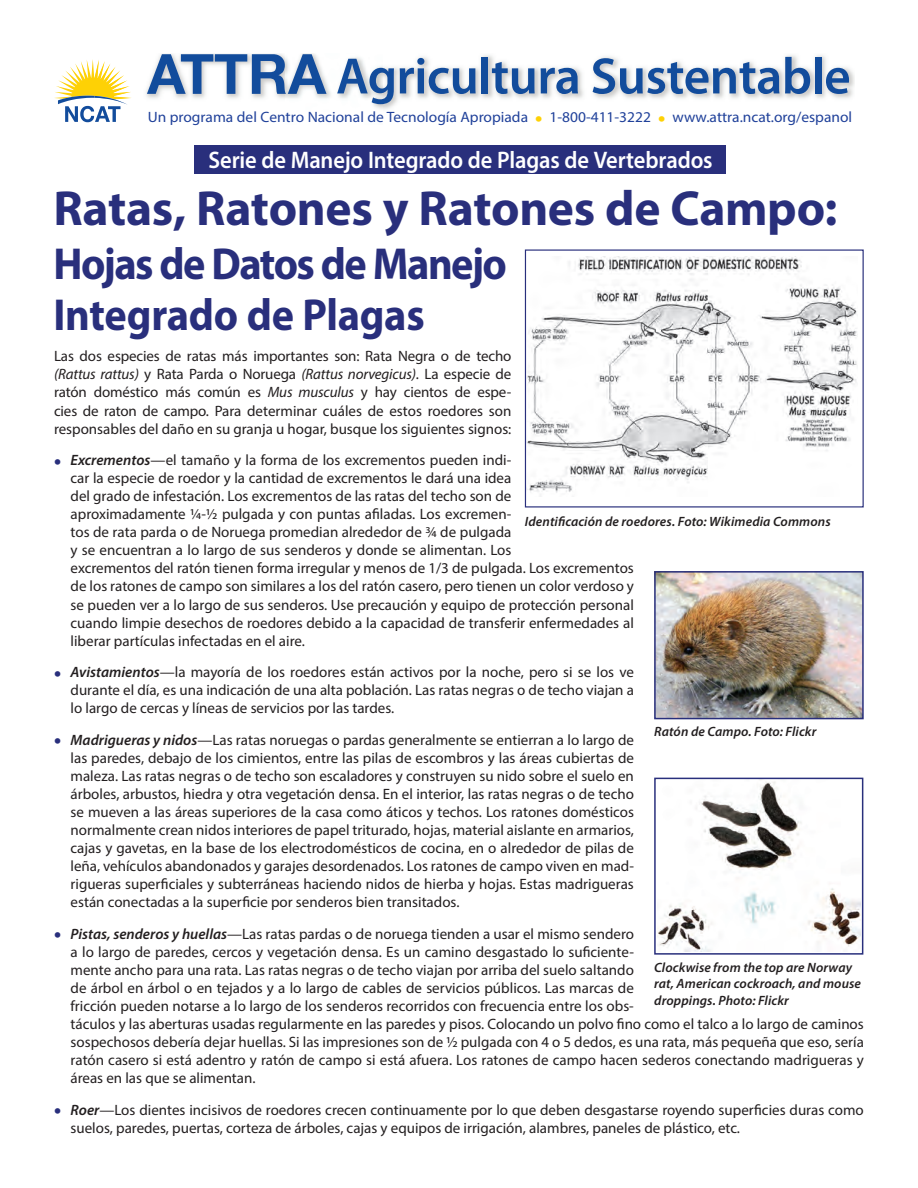
<style>
.page{position:relative;width:918px;height:1188px;background:#fff}
.page>*{position:absolute;margin:0;border:0;box-sizing:border-box;transform-origin:0 0}
.t1{font:600 51.45px "Myriad Pro";letter-spacing:-.01em;color:#124c9c}
.t2{font:700 49.5px "Myriad Pro";letter-spacing:-.01em;color:#292f7c}
.t3{font:700 45px/51px "Myriad Pro";letter-spacing:-.03em;color:#292f7c;scale:.94 1}
.t4{font:600 24px "Myriad Pro";letter-spacing:-.005em;color:#fff;scale:.94 1}
.t5{font:15px/18px "Myriad Pro";color:#231f20;text-align:justify}
.t6{font:15px "Myriad Pro";color:#20419a}
.t7{font:italic 600 13.5px/16.5px "Myriad Pro";letter-spacing:.01em;color:#231f20}
.s1{font-weight:900;font-size:19.5px;color:#fed105}
.s2{font-style:italic}
.s3{font-weight:900;font-size:19.5px;color:#292f7c}
.s4{font-weight:600;font-style:italic}
</style>
<div class="page">
<img style="left:527px;top:257px;width:330px;height:239px">
<div style="left:525px;top:249px;width:339px;height:259px;border:1px solid #292f7c"></div>
<img style="left:657px;top:574px;width:204px;height:142px">
<div style="left:654px;top:571px;width:210px;height:148px;border:2px solid #292f7c"></div>
<img style="left:657px;top:781px;width:203px;height:171px">
<div style="left:654px;top:778px;width:209px;height:177px;border:2px solid #292f7c"></div>
<img style="left:146px;top:53px;width:709px;height:56px">
<svg style="left:54px;top:59px;width:67px;height:63px"></svg>
<img style="left:95px;top:106px;width:13px;height:16px">
<img style="left:108px;top:106px;width:12px;height:16px">
<img style="left:94px;top:60px;width:37px;height:39px">
<img style="left:94px;top:96px;width:34px;height:9px">
<svg style="left:147px;top:54px;width:180px;height:40px"></svg>
<div style="left:195px;top:145px;width:531px;height:29px;background:#292f7c"></div>
<h1 class="t1" style="left:336px;top:46px;width:516px">Agricultura Sustentable</h1>
<p class="t6" style="left:148px;top:111px;width:706px">Un programa del Centro Nacional de Tecnología Apropiada <span class="s1">•</span> 1-800-411-3222 <span class="s1">•</span> www.attra.ncat.org/espanol</p>
<h3 class="t4" style="left:208px;top:151px;width:538px">Serie de Manejo Integrado de Plagas de Vertebrados</h3>
<h2 class="t2" style="left:53px;top:190px;width:785px">Ratas, Ratones y Ratones de Campo:</h2>
<h3 class="t3" style="left:53px;top:243px;width:484px">Hojas de Datos de Manejo<br>Integrado de Plagas</h3>
<p class="t5" style="left:54px;top:349px;width:459px">Las dos especies de ratas más importantes son: Rata Negra o de techo <span class="s2">(Rattus rattus)</span> y Rata Parda o Noruega <span class="s2">(Rattus norvegicus)</span>. La especie de ratón doméstico más común es <span class="s2">Mus musculus</span> y hay cientos de espe&shy;cies de raton de campo. Para determinar cuáles de estos roedores son responsables del daño en su granja u hogar, busque los siguientes signos:</p>
<p class="t5" style="left:71px;top:453px;width:565px;text-align:left;text-indent:-17px"><span class="s3">•</span> <span class="s4">Excrementos</span>—el tamaño y la forma de los excrementos pueden indi-<br>car la especie de roedor y la cantidad de excrementos le dará una idea<br>del grado de infestación. Los excrementos de las ratas del techo son de<br>aproximadamente ¼-½ pulgada y con puntas afiladas. Los excremen-<br>tos de rata parda o de Noruega promedian alrededor de ¾ de pulgada<br>y se encuentran a lo largo de sus senderos y donde se alimentan. Los<br>excrementos del ratón tienen forma irregular y menos de 1/3 de pulgada. Los excrementos de los ratones de campo son similares a los del ratón casero, pero tienen un color verdoso y se pueden ver a lo largo de sus senderos. Use precaución y equipo de protección personal cuando limpie desechos de roedores debido a la capacidad de transferir enfermedades al liberar partículas infectadas en el aire.</p>
<p class="t5" style="left:71px;top:665px;width:565px;text-indent:-17px"><span class="s3">•</span> <span class="s4">Avistamientos</span>—la mayoría de los roedores están activos por la noche, pero si se los ve durante el día, es una indicación de una alta población. Las ratas negras o de techo viajan a lo largo de cercas y líneas de servicios por las tardes.</p>
<p class="t5" style="left:71px;top:732px;width:565px;text-indent:-17px"><span class="s3">•</span> <span class="s4">Madrigueras y nidos</span>—Las ratas noruegas o pardas generalmente se entierran a lo largo de las paredes, debajo de los cimientos, entre las pilas de escombros y las áreas cubiertas de maleza. Las ratas negras o de techo son escaladores y construyen su nido sobre el suelo en árboles, arbustos, hiedra y otra vegetación densa. En el interior, las ratas negras o de techo se mueven a las áreas superiores de la casa como áticos y techos. Los ratones domésticos normalmente crean nidos interiores de papel triturado, hojas, material aislante en armarios, cajas y gavetas, en la base de los electrodomésticos de cocina, en o alrededor de pilas de leña, vehículos abandonados y garajes desordenados. Los ratones de campo viven en mad&shy;rigueras superficiales y subterráneas haciendo nidos de hierba y hojas. Estas madrigueras están conectadas a la superficie por senderos bien transitados.</p>
<p class="t5" style="left:71px;top:926px;width:795px;text-align:left;text-indent:-17px"><span class="s3">•</span> <span class="s4">Pistas, senderos y huellas</span>—Las ratas pardas o de noruega tienden a usar el mismo sendero<br>a lo largo de paredes, cercos y vegetación densa. Es un camino desgastado lo suficiente-<br>mente ancho para una rata. Las ratas negras o de techo viajan por arriba del suelo saltando<br>de árbol en árbol o en tejados y a lo largo de cables de servicios públicos. Las marcas de<br>fricción pueden notarse a lo largo de los senderos recorridos con frecuencia entre los obs-<br>táculos y las aberturas usadas regularmente en las paredes y pisos. Colocando un polvo fino como el talco a lo largo de caminos sospechosos debería dejar huellas. Si las impresiones son de ½ pulgada con 4 o 5 dedos, es una rata, más pequeña que eso, sería ratón casero si está adentro y ratón de campo si está afuera. Los ratones de campo hacen sederos conectando madrigueras y áreas en las que se alimentan.</p>
<p class="t5" style="left:71px;top:1102px;width:795px;text-indent:-17px"><span class="s3">•</span> <span class="s4">Roer</span>—Los dientes incisivos de roedores crecen continuamente por lo que deben desgastarse royendo superficies duras como suelos, paredes, puertas, corteza de árboles, cajas y equipos de irrigación, alambres, paneles de plástico, etc.</p>
<p class="t7" style="left:525px;top:515px;width:307px">Identificación de roedores. Foto: Wikimedia Commons</p>
<p class="t7" style="left:654px;top:725px;width:164px">Ratón de Campo. Foto: Flickr</p>
<p class="t7" style="left:654px;top:960px;width:208px">Clockwise from the top are Norway rat, American cockroach, and mouse droppings. Photo: Flickr</p>
</div>
